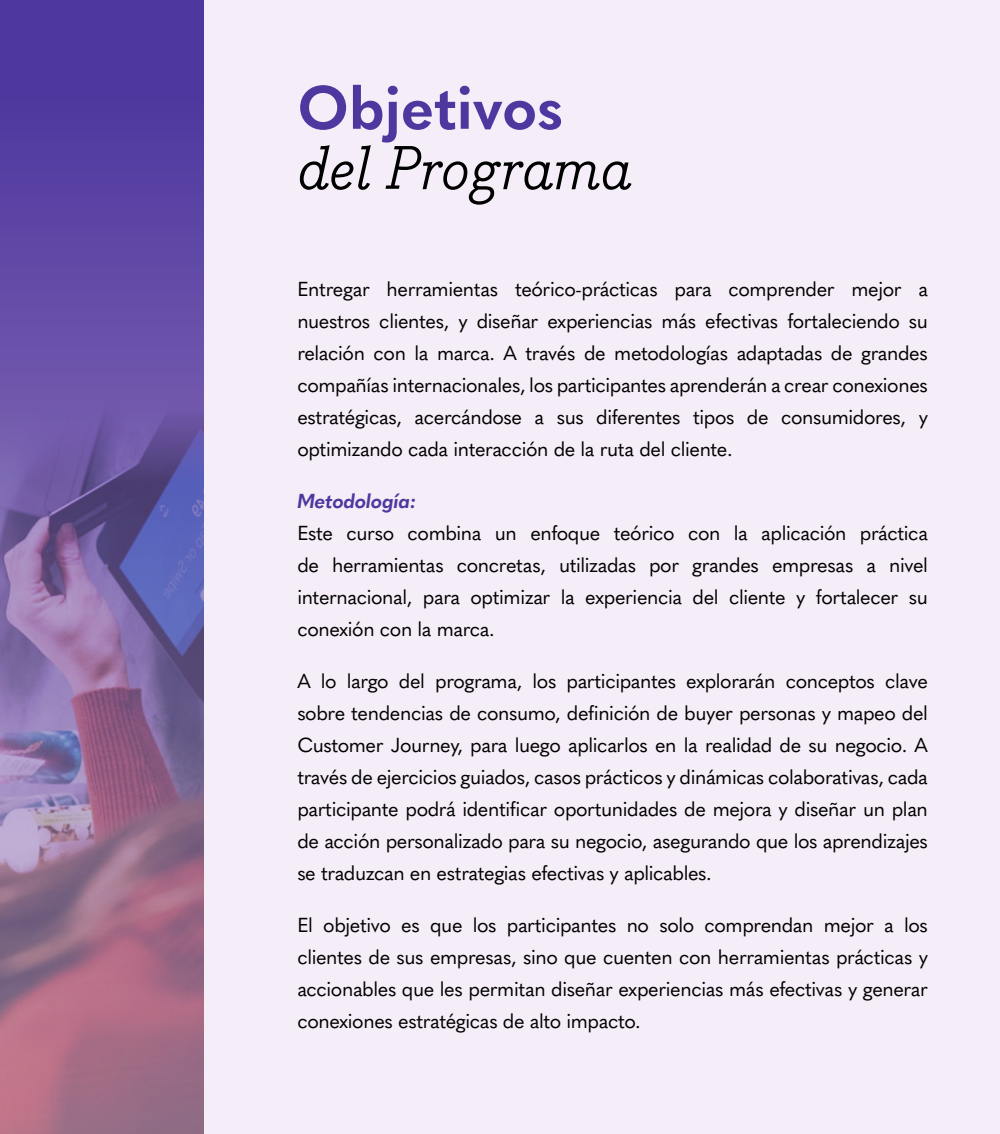
<style>
.page{position:relative;width:1000px;height:1134px;background:#fff}
.page>*{position:absolute;margin:0;border:0;box-sizing:border-box;transform-origin:0 0}
.t1{font:italic 60px "Bodoni Egyptian Pro";color:#000}
.t2{font:700 60px "Quasimoda";color:#4e389f}
.t3{font:20px/32px "Quasimoda";letter-spacing:-.02em;color:#000;text-align:justify}
.t4{font:italic 700 20px "Quasimoda";letter-spacing:-.02em;color:#4e389f}
</style>
<div class="page">
<div style="left:204px;top:0;width:796px;height:1134px;background:#f5edf7"></div>
<img style="left:0;top:0;width:204px;height:1134px">
<h1 class="t2" style="left:297px;top:61px;width:267px">Objetivos</h1>
<h1 class="t1" style="left:297px;top:131px;width:336px">del Programa</h1>
<p class="t3" style="left:297px;top:272px;width:632px">Entregar herramientas teórico-prácticas para comprender mejor a nuestros clientes, y diseñar experiencias más efectivas fortaleciendo su relación con la marca. A través de metodologías adaptadas de grandes compañías internacionales, los participantes aprenderán a crear conexiones estratégicas, acercándose a sus diferentes tipos de consumidores, y optimizando cada interacción de la ruta del cliente.</p>
<p class="t4" style="left:297px;top:485px;width:121px">Metodología:</p>
<p class="t3" style="left:297px;top:516px;width:632px">Este curso combina un enfoque teórico con la aplicación práctica de herramientas concretas, utilizadas por grandes empresas a nivel internacional, para optimizar la experiencia del cliente y fortalecer su conexión con la marca.</p>
<p class="t3" style="left:297px;top:664px;width:632px">A lo largo del programa, los participantes explorarán conceptos clave sobre tendencias de consumo, definición de buyer personas y mapeo del Customer Journey, para luego aplicarlos en la realidad de su negocio. A través de ejercicios guiados, casos prácticos y dinámicas colaborativas, cada participante podrá identificar oportunidades de mejora y diseñar un plan de acción personalizado para su negocio, asegurando que los aprendizajes se traduzcan en estrategias efectivas y aplicables.</p>
<p class="t3" style="left:297px;top:908px;width:632px">El objetivo es que los participantes no solo comprendan mejor a los clientes de sus empresas, sino que cuenten con herramientas prácticas y accionables que les permitan diseñar experiencias más efectivas y generar conexiones estratégicas de alto impacto.</p>
</div>
